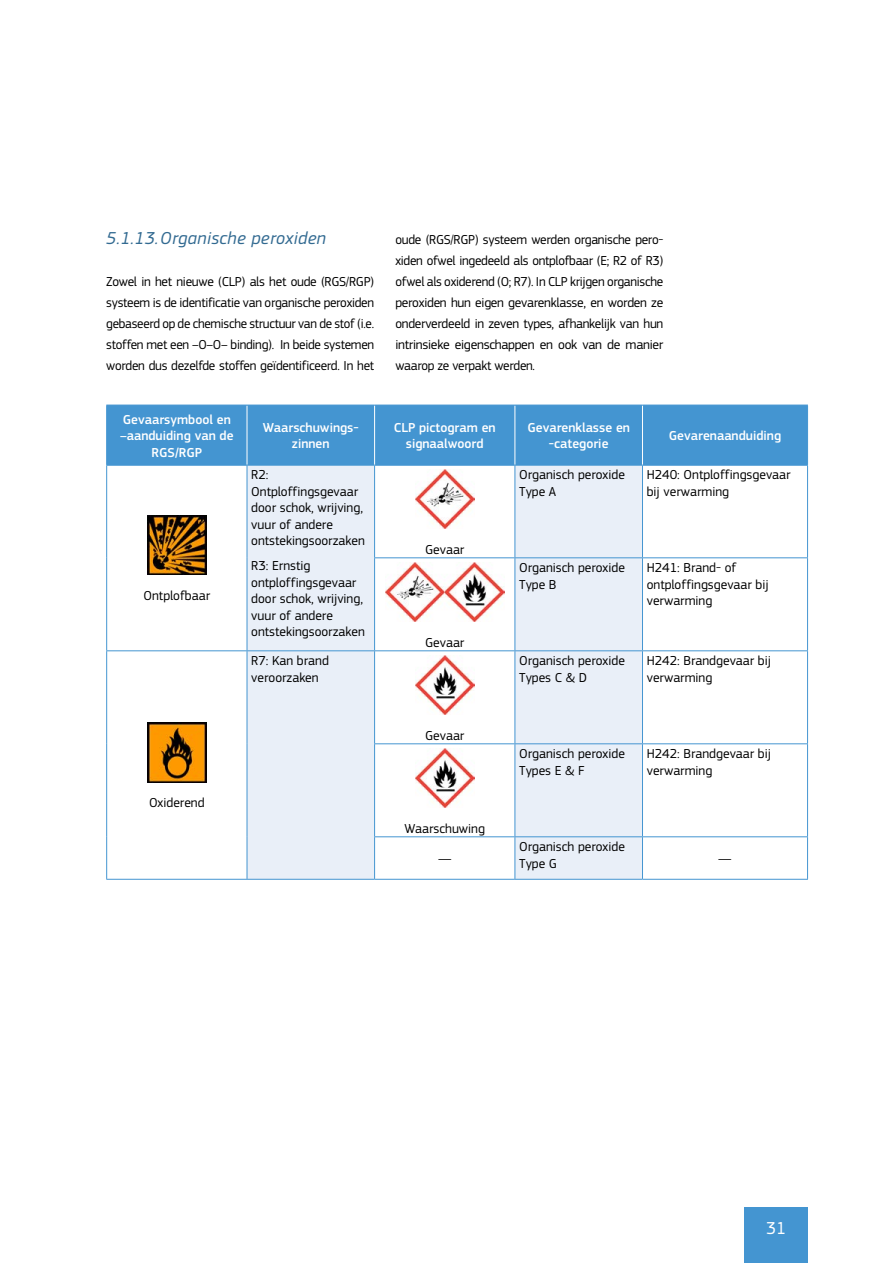
<style>
.page{position:relative;width:893px;height:1263px;background:#fff}
.page>*{position:absolute;margin:0;border:0;box-sizing:border-box;transform-origin:0 0}
.t1{font:italic 18px "PF Square Sans Pro";letter-spacing:.02em;color:#326a91}
.t2{font:18px "PF Square Sans Pro";color:#fff}
.t3{font:13.5px/16.5px "PF Square Sans Pro";color:#000}
.t4{font:500 13.5px/16.5px "PF Square Sans Pro";color:#fff;text-align:center}
</style>
<div class="page">
<div style="left:744px;top:1207px;width:64px;height:56px;background:#4495d1"></div>
<div style="left:107px;top:406px;width:700px;height:59px;background:#4495d1"></div>
<svg style="left:248px;top:466px;width:394px;height:413px;fill:#e9eff8"></svg>
<hr style="left:106px;top:879px;width:141px;height:1px;background:#4495d1">
<hr style="left:247px;top:879px;width:128px;height:1px;background:#4495d1">
<hr style="left:247px;top:405px;width:1px;height:60px;background:#fff">
<hr style="left:374px;top:405px;width:1px;height:60px;background:#fff">
<hr style="left:515px;top:405px;width:1px;height:60px;background:#fff">
<hr style="left:642px;top:405px;width:1px;height:60px;background:#fff">
<hr style="left:807px;top:405px;width:1px;height:60px;background:#4495d1">
<hr style="left:247px;top:466px;width:1px;height:92px;background:#4495d1">
<hr style="left:374px;top:466px;width:1px;height:91px;background:#4495d1">
<hr style="left:515px;top:466px;width:1px;height:91px;background:#4495d1">
<hr style="left:642px;top:466px;width:1px;height:91px;background:#4495d1">
<hr style="left:247px;top:558px;width:1px;height:92px;background:#4495d1">
<hr style="left:374px;top:557px;width:141px;height:1px;background:#4495d1">
<hr style="left:374px;top:558px;width:1px;height:92px;background:#4495d1">
<hr style="left:515px;top:557px;width:127px;height:1px;background:#4495d1">
<hr style="left:515px;top:558px;width:1px;height:92px;background:#4495d1">
<hr style="left:642px;top:557px;width:166px;height:1px;background:#4495d1">
<hr style="left:642px;top:558px;width:1px;height:92px;background:#4495d1">
<hr style="left:106px;top:650px;width:141px;height:1px;background:#4495d1">
<hr style="left:247px;top:650px;width:128px;height:1px;background:#4495d1">
<hr style="left:247px;top:651px;width:1px;height:93px;background:#4495d1">
<hr style="left:375px;top:650px;width:140px;height:1px;background:#4495d1">
<hr style="left:374px;top:651px;width:1px;height:92px;background:#4495d1">
<hr style="left:515px;top:650px;width:127px;height:1px;background:#4495d1">
<hr style="left:515px;top:651px;width:1px;height:92px;background:#4495d1">
<hr style="left:642px;top:650px;width:166px;height:1px;background:#4495d1">
<hr style="left:642px;top:651px;width:1px;height:92px;background:#4495d1">
<hr style="left:247px;top:744px;width:1px;height:93px;background:#4495d1">
<hr style="left:374px;top:743px;width:141px;height:1px;background:#4495d1">
<hr style="left:374px;top:744px;width:1px;height:92px;background:#4495d1">
<hr style="left:515px;top:743px;width:127px;height:1px;background:#4495d1">
<hr style="left:515px;top:744px;width:1px;height:92px;background:#4495d1">
<hr style="left:642px;top:743px;width:166px;height:1px;background:#4495d1">
<hr style="left:642px;top:744px;width:1px;height:92px;background:#4495d1">
<hr style="left:247px;top:837px;width:1px;height:42px;background:#4495d1">
<hr style="left:374px;top:836px;width:141px;height:1px;background:#4495d1">
<hr style="left:374px;top:837px;width:1px;height:42px;background:#4495d1">
<hr style="left:515px;top:836px;width:127px;height:1px;background:#4495d1">
<hr style="left:515px;top:837px;width:1px;height:42px;background:#4495d1">
<hr style="left:642px;top:836px;width:166px;height:1px;background:#4495d1">
<hr style="left:642px;top:837px;width:1px;height:42px;background:#4495d1">
<hr style="left:106px;top:466px;width:1px;height:92px;background:#4495d1">
<hr style="left:807px;top:466px;width:1px;height:91px;background:#4495d1">
<hr style="left:106px;top:558px;width:1px;height:92px;background:#4495d1">
<hr style="left:807px;top:558px;width:1px;height:92px;background:#4495d1">
<hr style="left:106px;top:651px;width:1px;height:93px;background:#4495d1">
<hr style="left:807px;top:651px;width:1px;height:92px;background:#4495d1">
<hr style="left:106px;top:744px;width:1px;height:93px;background:#4495d1">
<hr style="left:807px;top:744px;width:1px;height:92px;background:#4495d1">
<hr style="left:106px;top:837px;width:1px;height:42px;background:#4495d1">
<hr style="left:807px;top:837px;width:1px;height:42px;background:#4495d1">
<hr style="left:375px;top:879px;width:140px;height:1px;background:#4495d1">
<hr style="left:515px;top:879px;width:127px;height:1px;background:#4495d1">
<hr style="left:642px;top:879px;width:166px;height:1px;background:#4495d1">
<hr style="left:106px;top:405px;width:141px;height:1px;background:#4495d1">
<hr style="left:106px;top:405px;width:1px;height:60px;background:#4495d1">
<hr style="left:247px;top:405px;width:128px;height:1px;background:#4495d1">
<hr style="left:375px;top:405px;width:140px;height:1px;background:#4495d1">
<hr style="left:515px;top:405px;width:127px;height:1px;background:#4495d1">
<hr style="left:642px;top:405px;width:166px;height:1px;background:#4495d1">
<hr style="left:106px;top:465px;width:141px;height:1px;background:#4495d1">
<hr style="left:247px;top:465px;width:128px;height:1px;background:#4495d1">
<hr style="left:375px;top:465px;width:140px;height:1px;background:#4495d1">
<hr style="left:515px;top:465px;width:127px;height:1px;background:#4495d1">
<hr style="left:642px;top:465px;width:166px;height:1px;background:#4495d1">
<img style="left:147px;top:516px;width:60px;height:59px">
<img style="left:415px;top:469px;width:59px;height:60px">
<img style="left:385px;top:562px;width:119px;height:59px">
<img style="left:147px;top:723px;width:60px;height:59px">
<img style="left:415px;top:655px;width:59px;height:59px">
<img style="left:415px;top:748px;width:59px;height:59px">
<h1 class="t1" style="left:106px;top:228px;width:221px">5.1.13.Organische peroxiden</h1>
<p class="t3" style="left:106px;top:271px;width:269px;line-height:21px;text-align:justify">Zowel in het nieuwe (CLP) als het oude (RGS/RGP) systeem is de identificatie van organische peroxiden gebaseerd op de chemische structuur van de stof (i.e. stoffen met een –O–O– binding). In beide systemen worden dus dezelfde stoffen geïdentificeerd. In het</p>
<p class="t3" style="left:395px;top:229px;width:269px;line-height:21px;text-align:justify">oude (RGS/RGP) systeem werden organische pero&shy;xiden ofwel ingedeeld als ontplofbaar (E; R2 of R3) ofwel als oxiderend (O; R7). In CLP krijgen organische peroxiden hun eigen gevarenklasse, en worden ze onderverdeeld in zeven types, afhankelijk van hun intrinsieke eigenschappen en ook van de manier waarop ze verpakt werden.</p>
<p class="t4" style="left:120px;top:411px;width:115px">Gevaarsymbool en –aanduiding van de<br>RGS/RGP</p>
<p class="t4" style="left:263px;top:419px;width:97px">Waarschuwings&shy;zinnen</p>
<p class="t4" style="left:394px;top:419px;width:104px">CLP pictogram en signaalwoord</p>
<p class="t4" style="left:527px;top:419px;width:104px">Gevarenklasse en -categorie</p>
<p class="t4" style="left:669px;top:428px;width:114px">Gevarenaanduiding</p>
<p class="t3" style="left:144px;top:587px;width:68px">Ontplofbaar</p>
<p class="t3" style="left:149px;top:795px;width:57px">Oxiderend</p>
<p class="t3" style="left:251px;top:467px;width:115px">R2:<br>Ontploffingsgevaar door schok, wrijving, vuur of andere ontstekingsoorzaken</p>
<p class="t3" style="left:251px;top:558px;width:115px">R3: Ernstig ontploffingsgevaar door schok, wrijving, vuur of andere ontstekingsoorzaken</p>
<p class="t3" style="left:251px;top:653px;width:79px">R7: Kan brand veroorzaken</p>
<p class="t3" style="left:425px;top:541px;width:41px">Gevaar</p>
<p class="t3" style="left:425px;top:634px;width:41px">Gevaar</p>
<p class="t3" style="left:425px;top:727px;width:41px">Gevaar</p>
<p class="t3" style="left:405px;top:820px;width:82px">Waarschuwing</p>
<p class="t3" style="left:438px;top:850px;width:15px">—</p>
<p class="t3" style="left:519px;top:467px;width:107px">Organisch peroxide<br>Type A</p>
<p class="t3" style="left:647px;top:467px;width:145px">H240: Ontploffingsgevaar bij verwarming</p>
<p class="t3" style="left:519px;top:560px;width:107px">Organisch peroxide<br>Type B</p>
<p class="t3" style="left:647px;top:560px;width:123px">H241: Brand- of ontploffingsgevaar bij verwarming</p>
<p class="t3" style="left:519px;top:653px;width:107px">Organisch peroxide<br>Types C &amp; D</p>
<p class="t3" style="left:647px;top:653px;width:126px">H242: Brandgevaar bij verwarming</p>
<p class="t3" style="left:519px;top:745px;width:107px">Organisch peroxide<br>Types E &amp; F</p>
<p class="t3" style="left:647px;top:745px;width:126px">H242: Brandgevaar bij verwarming</p>
<p class="t3" style="left:519px;top:838px;width:107px">Organisch peroxide<br>Type G</p>
<p class="t3" style="left:718px;top:850px;width:15px">—</p>
<h1 class="t2" style="left:766px;top:1218px;width:22px">31</h1>
</div>
